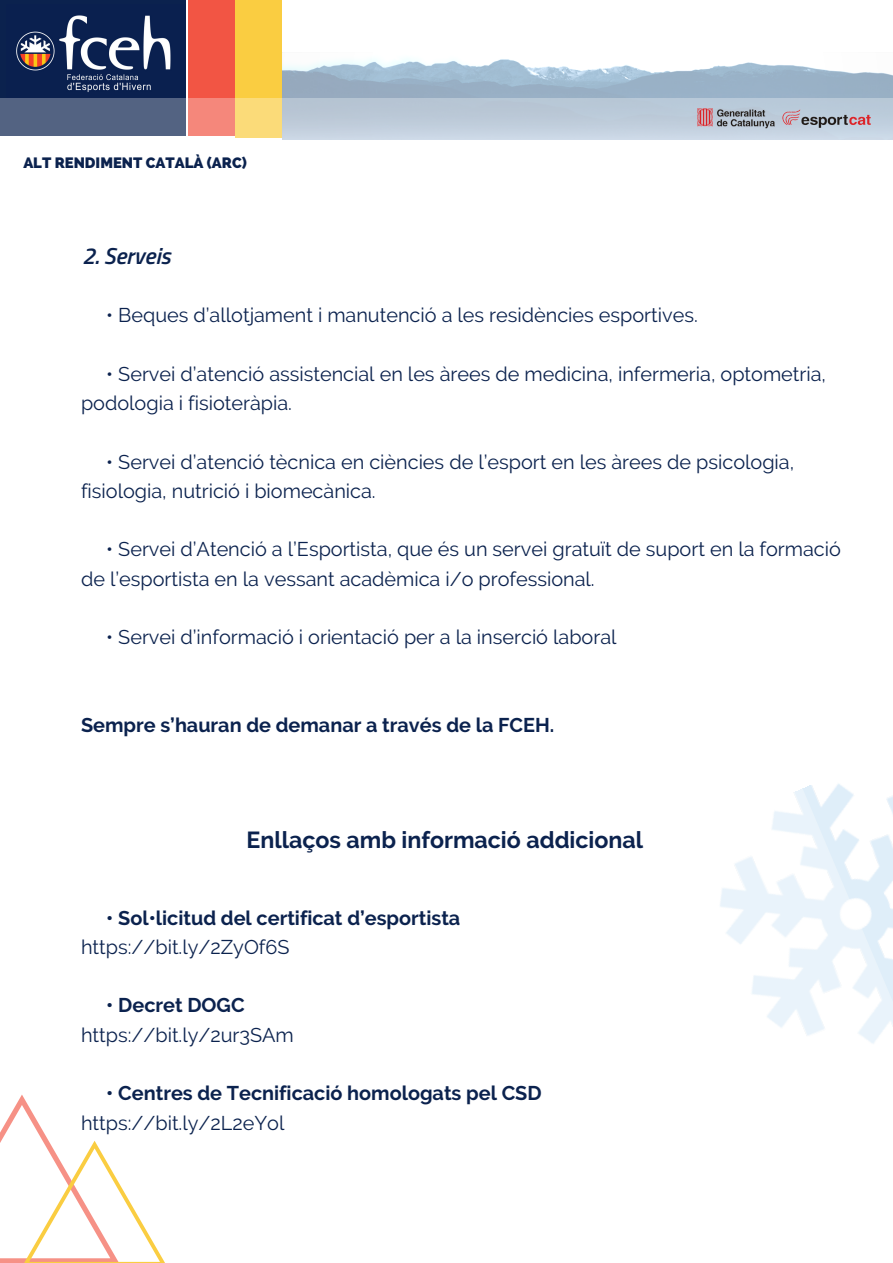
<style>
.page{position:relative;width:893px;height:1263px;background:#fff}
.page>*{position:absolute;margin:0;border:0;box-sizing:border-box;transform-origin:0 0}
.t1{font:700 23.25px "Raleway";color:#0b224e}
.t2{font:italic 600 23.25px "Titillium Web";color:#0b224e}
.t3{font:19.8px/29.2px "Raleway";color:#0b224e}
.t4{font:700 19.8px "Raleway";color:#0b224e}
.t5{font:800 14.85px "Raleway";color:#0b224e}
</style>
<div class="page">
<div style="left:0;top:0;width:186px;height:135px;background:#0b224e"></div>
<div style="left:188px;top:0;width:46px;height:135px;background:#f25544"></div>
<img style="left:16px;top:15px;width:155px;height:77px">
<div style="left:235px;top:0;width:46px;height:137px;background:#facd41"></div>
<svg style="left:283px;top:59px;width:610px;height:39px;fill:#9ab2c9"></svg>
<svg style="left:0;top:98px;width:893px;height:42px;background:#b0b5bf"></svg>
<img style="left:697px;top:108px;width:93px;height:25px">
<img style="left:783px;top:109px;width:87px;height:18px">
<img style="left:720px;top:784px;width:173px;height:260px">
<svg style="left:0;top:1095px;width:165px;height:168px"></svg>
<p class="t5" style="left:23px;top:154px;width:225px">ALT RENDIMENT CATALÀ (ARC)</p>
<p class="t2" style="left:82px;top:237px;width:90px">2. Serveis</p>
<p class="t3" style="left:106px;top:301px;width:593px">• Beques d’allotjament i manutenció a les residències esportives.</p>
<p class="t3" style="left:81px;top:359px;width:746px;text-indent:25px">• Servei d’atenció assistencial en les àrees de medicina, infermeria, optometria, podologia i fisioteràpia.</p>
<p class="t3" style="left:81px;top:447px;width:715px;text-indent:25px">• Servei d’atenció tècnica en ciències de l’esport en les àrees de psicologia, fisiologia, nutrició i biomecànica.</p>
<p class="t3" style="left:81px;top:535px;width:761px;text-indent:25px">• Servei d’Atenció a l’Esportista, que és un servei gratuït de suport en la formació de l’esportista en la vessant acadèmica i/o professional.</p>
<p class="t3" style="left:106px;top:623px;width:512px">• Servei d’informació i orientació per a la inserció laboral</p>
<p class="t4" style="left:81px;top:713px;width:475px">Sempre s’hauran de demanar a través de la FCEH.</p>
<p class="t1" style="left:246px;top:826px;width:398px">Enllaços amb informació addicional</p>
<p class="t4" style="left:106px;top:906px;width:356px">• Sol•licitud del certificat d’esportista</p>
<p class="t3" style="left:81px;top:932px;width:210px">https://bit.ly/2ZyOf6S</p>
<p class="t4" style="left:106px;top:994px;width:140px">• Decret DOGC</p>
<p class="t3" style="left:81px;top:1020px;width:214px">https://bit.ly/2ur3SAm</p>
<p class="t4" style="left:106px;top:1082px;width:437px">• Centres de Tecnificació homologats pel CSD</p>
<p class="t3" style="left:81px;top:1108px;width:205px">https://bit.ly/2L2eYol</p>
</div>
